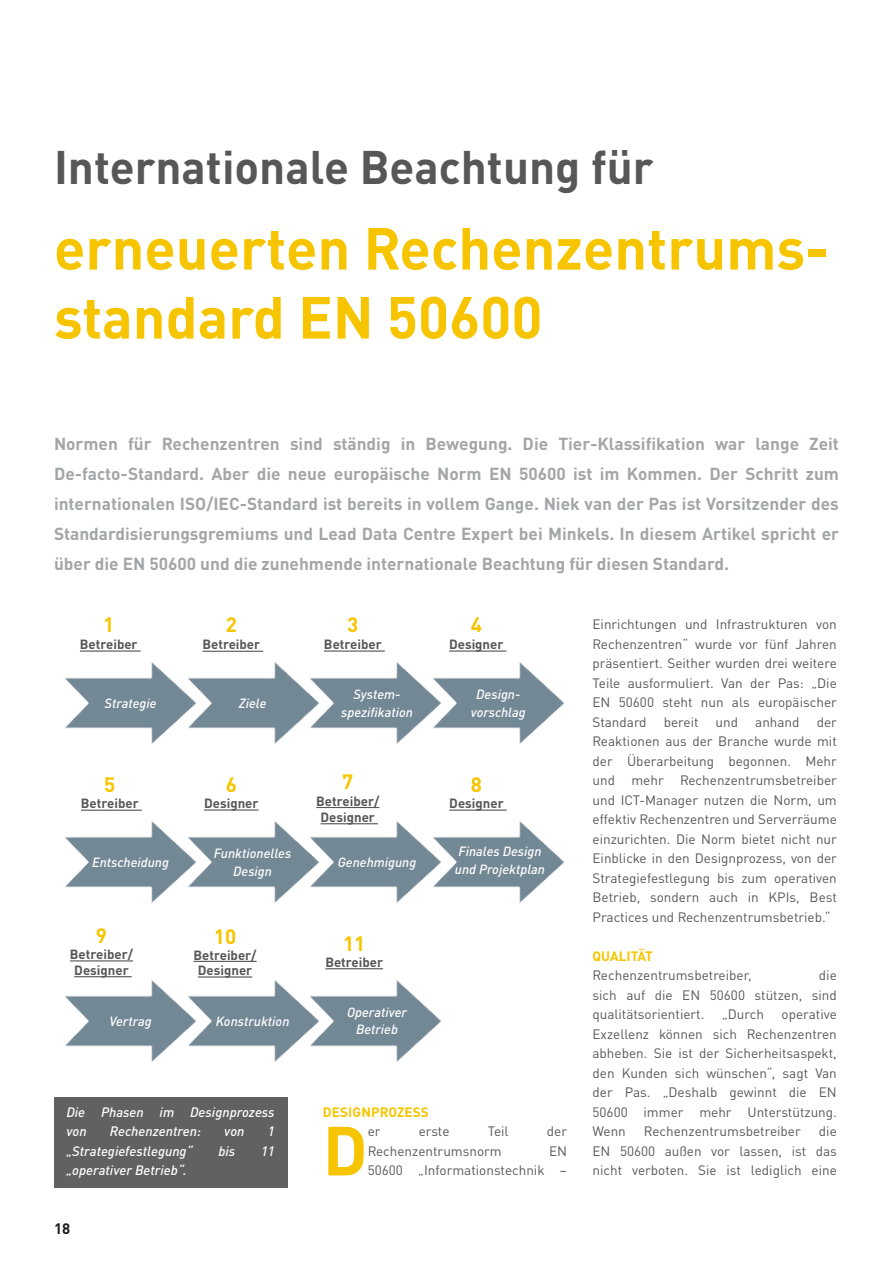
<style>
.page{position:relative;width:893px;height:1263px;background:#fff}
.page>*{position:absolute;margin:0;border:0;box-sizing:border-box;transform-origin:0 0}
.t1{font:700 68.25px "DIN Pro";color:#f6c500}
.t2{font:700 58.5px/69px "DIN Pro";color:#f6c500}
.t3{font:700 46.5px "DIN Pro";color:#575756}
.t4{font:700 20.55px "DIN Pro";color:#f6c500}
.t5{font:700 17.25px/30px "DIN Pro";color:#a2a6a8;text-align:justify}
.t6{font:700 15px "DIN Pro";color:#1d1d1b}
.t7{font:13.5px/19.5px "DIN Pro";color:#575756;text-align:justify}
.t8{font:italic 500 13.5px/19.5px "DIN Pro";color:#fff}
.t9{font:700 13.5px "DIN Pro";letter-spacing:.005em;color:#f6c500}
.t10{font:italic 500 13.2px/17.7px "DIN Pro";color:#fff;text-align:center}
.t11{font:700 13.2px/16.2px "DIN Pro";color:#575756;text-align:center}
</style>
<div class="page">
<img style="left:65px;top:651px;width:110px;height:93px">
<img style="left:322px;top:662px;width:98px;height:82px">
<img style="left:175px;top:650px;width:147px;height:94px">
<img style="left:420px;top:662px;width:145px;height:82px">
<img style="left:65px;top:809px;width:110px;height:94px">
<img style="left:322px;top:808px;width:98px;height:95px">
<img style="left:175px;top:808px;width:147px;height:95px">
<img style="left:420px;top:821px;width:145px;height:82px">
<img style="left:65px;top:977px;width:110px;height:85px">
<img style="left:322px;top:968px;width:120px;height:94px">
<img style="left:175px;top:976px;width:147px;height:86px">
<hr style="left:80px;top:650px;width:61px;height:2px;background:#575756">
<hr style="left:202px;top:651px;width:61px;height:1px;background:#575756">
<hr style="left:324px;top:650px;width:61px;height:2px;background:#575756">
<hr style="left:449px;top:650px;width:58px;height:2px;background:#575756">
<hr style="left:81px;top:810px;width:61px;height:1px;background:#575756">
<hr style="left:204px;top:809px;width:55px;height:1px;background:#575756">
<hr style="left:316px;top:807px;width:63px;height:1px;background:#575756">
<hr style="left:321px;top:823px;width:57px;height:1px;background:#575756">
<hr style="left:449px;top:809px;width:58px;height:2px;background:#575756">
<hr style="left:70px;top:960px;width:63px;height:1px;background:#575756">
<hr style="left:74px;top:976px;width:58px;height:1px;background:#575756">
<hr style="left:194px;top:961px;width:63px;height:1px;background:#575756">
<hr style="left:198px;top:976px;width:54px;height:1px;background:#575756">
<hr style="left:325px;top:968px;width:58px;height:1px;background:#575756">
<div style="left:54px;top:1097px;width:233px;height:91px;background:#61615f"></div>
<h3 class="t3" style="left:54px;top:129px;width:601px">Internationale Beachtung für</h3>
<h2 class="t2" style="left:54px;top:207px;width:777px">erneuerten Rechenzentrums&shy;standard EN 50600</h2>
<p class="t5" style="left:54px;top:427px;width:786px">Normen für Rechenzentren sind ständig in Bewegung. Die Tier-Klassifikation war lange Zeit De-facto-Standard. Aber die neue europäische Norm EN 50600 ist im Kommen. Der Schritt zum internationalen ISO/IEC-Standard ist bereits in vollem Gange. Niek van der Pas ist Vorsitzender des Standardisierungsgremiums und Lead Data Centre Expert bei Minkels. In diesem Artikel spricht er über die EN 50600 und die zunehmende internationale Beachtung für diesen Standard.</p>
<h3 class="t4" style="left:103px;top:607px;width:13px">1</h3>
<p class="t11" style="left:80px;top:635px;width:59px">Betreiber</p>
<h3 class="t4" style="left:226px;top:607px;width:13px">2</h3>
<p class="t11" style="left:202px;top:635px;width:59px">Betreiber</p>
<h3 class="t4" style="left:347px;top:607px;width:13px">3</h3>
<p class="t11" style="left:324px;top:635px;width:59px">Betreiber</p>
<h3 class="t4" style="left:471px;top:607px;width:13px">4</h3>
<p class="t11" style="left:449px;top:635px;width:56px">Designer</p>
<p class="t10" style="left:105px;top:693px;width:54px">Strategie</p>
<p class="t10" style="left:239px;top:693px;width:29px">Ziele</p>
<p class="t10" style="left:341px;top:684px;width:73px">System&shy;spezifikation</p>
<p class="t10" style="left:471px;top:684px;width:56px">Design&shy;vorschlag</p>
<h3 class="t4" style="left:104px;top:768px;width:13px">5</h3>
<p class="t11" style="left:81px;top:794px;width:59px">Betreiber</p>
<h3 class="t4" style="left:226px;top:767px;width:13px">6</h3>
<p class="t11" style="left:204px;top:794px;width:56px">Designer</p>
<h3 class="t4" style="left:342px;top:765px;width:13px">7</h3>
<p class="t11" style="left:316px;top:791px;width:65px">Betreiber/<br>Designer</p>
<h3 class="t4" style="left:471px;top:767px;width:13px">8</h3>
<p class="t11" style="left:449px;top:794px;width:56px">Designer</p>
<p class="t10" style="left:92px;top:852px;width:78px">Entscheidung</p>
<p class="t10" style="left:214px;top:843px;width:79px">Funktionelles<br>Design</p>
<p class="t10" style="left:338px;top:852px;width:80px">Genehmigung</p>
<p class="t10" style="left:455px;top:841px;width:92px;text-align:left">Finales Design und Projektplan</p>
<h3 class="t4" style="left:96px;top:919px;width:13px">9</h3>
<p class="t11" style="left:70px;top:945px;width:65px;line-height:15.8px">Betreiber/<br>Designer</p>
<h3 class="t4" style="left:214px;top:919px;width:24px">10</h3>
<p class="t11" style="left:194px;top:945px;width:65px;line-height:15.6px">Betreiber/<br>Designer</p>
<h3 class="t4" style="left:343px;top:927px;width:24px">11</h3>
<p class="t11" style="left:325px;top:952px;width:59px">Betreiber</p>
<p class="t10" style="left:109px;top:1010px;width:44px">Vertrag</p>
<p class="t10" style="left:216px;top:1010px;width:75px">Konstruktion</p>
<p class="t10" style="left:347px;top:1002px;width:61px">Operativer<br>Betrieb</p>
<p class="t8" style="left:66px;top:1101px;width:210px">Die Phasen im Designprozess von</p>
<p class="t8" style="left:110px;top:1120px;width:93px">Rechenzentren:</p>
<p class="t8" style="left:224px;top:1120px;width:22px">von</p>
<p class="t8" style="left:268px;top:1120px;width:8px">1</p>
<p class="t8" style="left:66px;top:1140px;width:128px">„Strategiefestlegung“</p>
<p class="t8" style="left:218px;top:1140px;width:18px">bis</p>
<p class="t8" style="left:261px;top:1140px;width:15px">11</p>
<p class="t8" style="left:66px;top:1159px;width:122px">„operativer Betrieb“.</p>
<p class="t6" style="left:54px;top:1216px;width:18px">18</p>
<p class="t9" style="left:323px;top:1101px;width:108px">DESIGNPROZESS</p>
<h1 class="t1" style="left:323px;top:1094px;width:46px">D</h1>
<p class="t7" style="left:368px;top:1120px;width:14px">er</p>
<p class="t7" style="left:419px;top:1120px;width:32px">erste</p>
<p class="t7" style="left:488px;top:1120px;width:22px">Teil</p>
<p class="t7" style="left:547px;top:1120px;width:22px">der</p>
<p class="t7" style="left:368px;top:1140px;width:201px;text-align:right">EN<br>50600 „Informationstechnik –</p>
<p class="t7" style="left:368px;top:1140px;width:136px">Rechenzentrumsnorm</p>
<p class="t7" style="left:592px;top:613px;width:246px">Einrichtungen und Infrastrukturen von Rechenzentren“ wurde vor fünf Jahren präsentiert. Seither wurden drei weitere Teile ausformuliert. Van der Pas: „Die EN 50600 steht nun als europäischer Standard</p>
<p class="t7" style="left:664px;top:711px;width:36px">bereit</p>
<p class="t7" style="left:716px;top:711px;width:24px">und</p>
<p class="t7" style="left:755px;top:711px;width:46px">anhand</p>
<p class="t7" style="left:592px;top:711px;width:246px;text-indent:224px">der Reaktionen aus der Branche wurde mit der Überarbeitung begonnen. Mehr und mehr Rechenzentrumsbetreiber und ICT-Manager nutzen die Norm, um effektiv Rechenzentren und Serverräume einzurichten. Die Norm bietet nicht nur Einblicke in den Designprozess, von der Strategiefestlegung bis zum operativen Betrieb, sondern auch in KPIs, Best Practices und Rechenzentrumsbetrieb.“</p>
<p class="t9" style="left:592px;top:945px;width:62px">QUALITÄT</p>
<p class="t7" style="left:592px;top:964px;width:161px">Rechenzentrumsbetreiber,</p>
<p class="t7" style="left:592px;top:964px;width:246px;text-indent:226px">die sich auf die EN 50600 stützen, sind qualitätsorientiert.</p>
<p class="t7" style="left:592px;top:1003px;width:246px;text-indent:189px">operative Exzellenz können sich Rechenzentren abheben. Sie ist der Sicherheitsaspekt, den Kunden sich wünschen“, sagt Van der Pas. „Deshalb gewinnt die EN 50600 immer mehr Unterstützung.<br>Wenn</p>
<p class="t7" style="left:722px;top:1003px;width:44px">„Durch</p>
<p class="t7" style="left:592px;top:1120px;width:246px;text-indent:226px">die EN 50600 außen vor lassen, ist das nicht verboten. Sie ist lediglich eine</p>
<p class="t7" style="left:644px;top:1120px;width:158px">Rechenzentrumsbetreiber</p>
</div>
